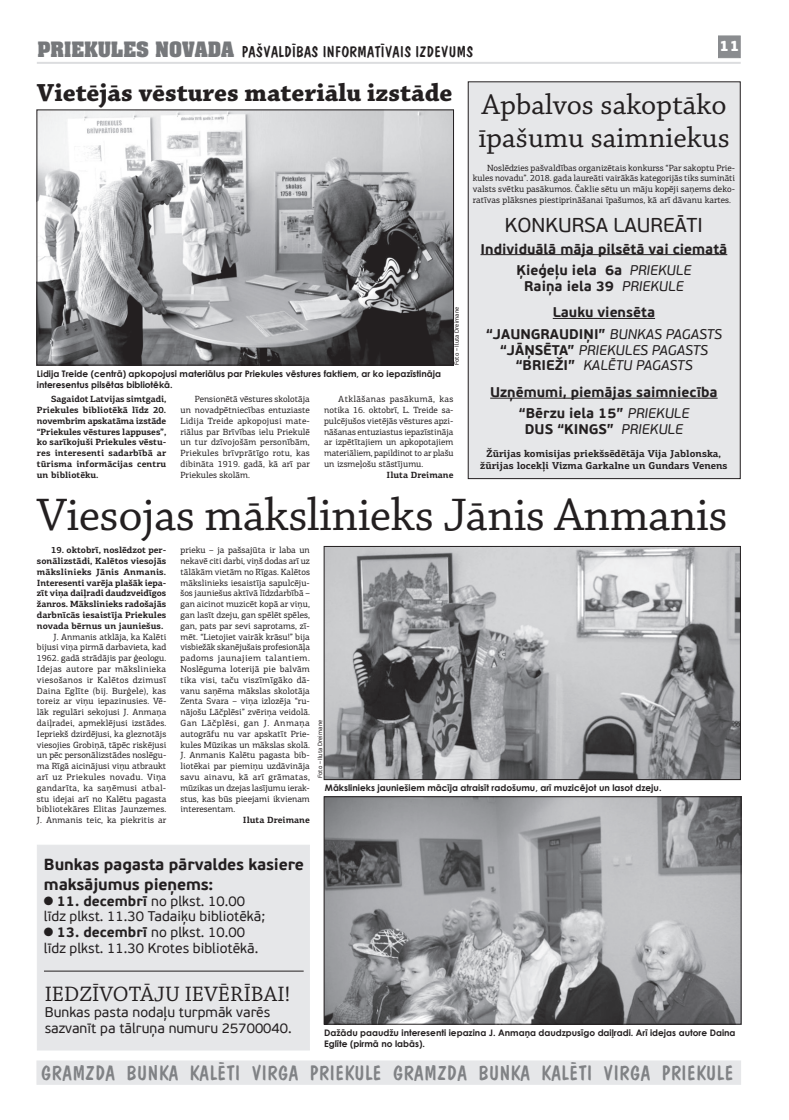
<style>
.page{position:relative;width:789px;height:1120px;background:#fff}
.page>*{position:absolute;margin:0;border:0;box-sizing:border-box;transform-origin:0 0}
.t1{font:48px "Chaparral Pro";letter-spacing:-.01em;color:#231f20}
.t2{font:30px/33px "Chaparral Pro";color:#231f20}
.t3{font:700 26px "Chaparral Pro";color:#231f20}
.t4{font:24px "Rim Dom Casual";letter-spacing:.005em;color:#808285}
.t5{font:22px "Chaparral Pro";color:#231f20}
.t6{font:20px "PF Beau Sans Pro";color:#231f20}
.t7{font:18px "Rim Dom Casual";color:#231f20}
.t8{font:700 16px/19.2px "PF Beau Sans Pro";letter-spacing:-.01em;color:#231f20}
.t9{font:900 15px "PF Beau Sans Pro";color:#fff}
.t10{font:14px/15.9px "PF Beau Sans Pro";color:#231f20}
.t11{font:700 14px/21.2px "PF Beau Sans Pro";color:#231f20;text-align:center}
.t12{font:italic 14px/15.9px "PF Beau Sans Pro";color:#231f20;text-align:center}
.t13{font:700 10px/12px "PF Centro Slab Pro";color:#231f20;text-align:center}
.t14{font:9px/10.8px "PF Centro Slab Pro";color:#231f20;text-align:justify}
.t15{font:700 9px/10.8px "PF Centro Slab Pro";color:#231f20;text-align:justify}
.t16{font:700 9px/10.6px "Century Gothic";color:#231f20}
.t17{font:6px "PF Beau Sans Pro";color:#231f20}
.s1{font-family:"Rimt Aachen";font-weight:700;color:#76787b}
.s2{font-weight:400;font-style:italic}
.s3{font-weight:700;font-style:normal}
.s4{font-family:"Zapf Ding";font-size:12px}
.s5{font-weight:700}
</style>
<div class="page">
<div style="left:37px;top:844px;width:273px;height:206px;background:#e6e7e9;border:1px solid #e6e7e9"></div>
<div style="left:468px;top:82px;width:271px;height:396px;background:#e6e7e9"></div>
<div style="left:467px;top:81px;width:273px;height:398px;border:1px solid #231f20"></div>
<div style="left:717px;top:35px;width:23px;height:23px;background:#8a8c8f;border:1px solid #8a8c8f"></div>
<hr style="left:37px;top:62px;width:703px;height:2px;background:#dcdddf">
<div style="left:37px;top:1061px;width:703px;height:23px;background:#e6e7e9"></div>
<img style="left:39px;top:112px;width:412px;height:251px">
<div style="left:37px;top:110px;width:416px;height:255px;border:1px solid #231f20"></div>
<hr style="left:480px;top:254px;width:246px;height:1px;background:#231f20">
<hr style="left:552px;top:318px;width:102px;height:1px;background:#231f20">
<hr style="left:490px;top:398px;width:227px;height:1px;background:#231f20">
<img style="left:326px;top:798px;width:412px;height:224px">
<div style="left:324px;top:796px;width:416px;height:228px;border:1px solid #231f20"></div>
<img style="left:326px;top:548px;width:412px;height:230px">
<div style="left:324px;top:546px;width:416px;height:234px;border:1px solid #231f20"></div>
<hr style="left:44px;top:970px;width:259px;height:1px;background:#231f20">
<h3 class="t7" style="left:38px;top:43px;width:437px"><span class="s1">PRIEKULES NOVADA</span> PAÐVALDÎBAS INFORMATÎVAIS IZDEVUMS</h3>
<h3 class="t9" style="left:718px;top:36px;width:22px">11</h3>
<h3 class="t3" style="left:37px;top:77px;width:417px">Vietējās vēstures materiālu izstāde</h3>
<h2 class="t2" style="left:478px;top:89px;width:253px">Apbalvos sakoptāko īpašumu saimniekus</h2>
<p class="t16" style="left:37px;top:368px;width:405px">Lidija Treide (centrā) apkopojusi materiālus par Priekules vēstures faktiem, ar ko iepazīstināja interesentus pilsētas bibliotēkā.</p>
<p class="t17" style="left:453px;top:365px;width:60px;rotate:-90deg">Foto – Iluta Dreimane</p>
<p class="t15" style="left:37px;top:394px;width:131px;text-indent:14px">Sagaidot Latvijas simtgadi, Priekules bibliotēkā līdz 20. novembrim apskatāma izstāde “Priekules vēstures lappuses”, ko sarīkojuši Priekules vēstu&shy;res interesenti sadarbībā ar tūrisma informācijas centru un bibliotēku.</p>
<p class="t14" style="left:180px;top:394px;width:131px;text-indent:14px">Pensionētā vēstures skolotāja un novadpētniecības entuziaste Lidija Treide apkopojusi mate&shy;riālus par Brīvības ielu Priekulē un tur dzīvojošām personībām, Priekules brīvprātīgo rotu, kas dibināta 1919. gadā, kā arī par Priekules skolām.</p>
<p class="t14" style="left:324px;top:394px;width:131px;text-indent:14px">Atklāšanas pasākumā, kas notika 16. oktobrī, L. Treide sa&shy;pulcējušos vietējās vēstures apzi&shy;nāšanas entuziastus iepazīstināja ar izpētītajiem un apkopotajiem materiāliem, papildinot to ar plašu un izsmeļošu stāstījumu.</p>
<p class="t15" style="left:386px;top:469px;width:68px">Iluta Dreimane</p>
<p class="t14" style="left:472px;top:162px;width:264px;text-indent:14px">Noslēdzies pašvaldības organizētais konkurss “Par sakoptu Prie&shy;kules novadu”. 2018. gada laureāti vairākās kategorijās tiks sumināti valsts svētku pasākumos. Čaklie sētu un māju kopēji saņems deko&shy;ratīvas plāksnes piestiprināšanai īpašumos, kā arī dāvanu kartes.</p>
<h3 class="t6" style="left:504px;top:214px;width:14px">KONKURSA</h3>
<h3 class="t6" style="left:613px;top:214px;width:13px">LAURE</h3>
<h3 class="t6" style="left:674px;top:214px;width:26px">ĀTI</h3>
<h3 class="t11" style="left:480px;top:238px;width:248px">Individuālā māja pilsētā vai ciematā<br>Ķieģeļu iela 6a <span class="s2">PRIEKULE</span></h3>
<h3 class="t11" style="left:524px;top:273px;width:161px;line-height:26.7px">Raiņa iela 39 <span class="s2">PRIEKULE<br></span>Lauku viensēta</h3>
<h3 class="t12" style="left:485px;top:326px;width:238px"><span class="s3">“JAUNGRAUDIŅI”</span> BUNKAS PAGASTS <span class="s3">“JĀŅSĒTA”</span> PRIEKULES PAGASTS <span class="s3">“BRIEŽI”</span> KALĒTU PAGASTS</h3>
<h3 class="t11" style="left:490px;top:382px;width:229px">Uzņēmumi, piemājas saimniecība “Bērzu iela 15” <span class="s2">PRIEKULE</span></h3>
<h3 class="t11" style="left:524px;top:419px;width:159px">DUS “KINGS” <span class="s2">PRIEKULE</span></h3>
<p class="t13" style="left:480px;top:447px;width:249px">Žūrijas komisijas priekšsēdētāja Vija Jablonska, žūrijas locekļi Vizma Garkalne un Gundars Venens</p>
<h1 class="t1" style="left:37px;top:488px;width:692px">Viesojas mākslinieks Jānis Anmanis</h1>
<p class="t14" style="left:180px;top:545px;width:131px">prieku – ja pašsajūta ir laba un nekavē citi darbi, viņš dodas arī uz tālākām vietām no Rīgas. Kalētos mākslinieks iesaistīja sapulcēju&shy;šos jauniešus aktīvā līdzdarbībā – gan aicinot muzicēt kopā ar viņu, gan lasīt dzeju, gan spēlēt spēles, gan, pats par sevi saprotams, zī&shy;mēt. “Lietojiet vairāk krāsu!” bija visbiežāk skanējušais profesionāļa padoms jaunajiem talantiem.<br>Noslēguma loterijā pie balvām tika visi, taču viszīmīgāko dā&shy;vanu saņēma mākslas skolotāja Zenta Svara – viņa izlozēja “ru&shy;nājošu Lāčplēsi” zvēriņa veidolā.<br>Gan Lāčplēsi, gan J. Anmaņa autogrāfu nu var apskatīt Prie&shy;kules Mūzikas un mākslas skolā.<br>J. Anmanis Kalētu pagasta bib&shy;liotēkai par piemiņu uzdāvināja savu ainavu, kā arī grāmatas, mūzikas un dzejas lasījumu ierak&shy;stus, kas būs pieejami ikvienam interesentam.</p>
<p class="t15" style="left:243px;top:814px;width:68px">Iluta Dreimane</p>
<h3 class="t8" style="left:44px;top:855px;width:261px">Bunkas pagasta pārvaldes kasiere maksājumus pieņems:</h3>
<h3 class="t10" style="left:44px;top:893px;width:222px"><span class="s4">l</span> <span class="s5">11. decembrī</span> no plkst. 10.00 līdz plkst. 11.30 Tadaiķu bibliotēkā; <span class="s4">l</span> <span class="s5">13. decembrī</span> no plkst. 10.00 līdz plkst. 11.30 Krotes bibliotēkā.</h3>
<h3 class="t5" style="left:45px;top:981px;width:247px">IEDZĪVOTĀJU IEVĒRĪBAI!</h3>
<h3 class="t10" style="left:45px;top:1004px;width:248px">Bunkas pasta nodaļu turpmāk varēs sazvanīt pa tālruņa numuru 25700040.</h3>
<p class="t15" style="left:37px;top:544px;width:131px;text-indent:14px">19. oktobrī, noslēdzot per&shy;sonālizstādi, Kalētos viesojās mākslinieks Jānis Anmanis.<br>Interesenti varēja plašāk iepa&shy;zīt viņa daiļradi daudzveidīgos žanros. Mākslinieks radošajās darbnīcās iesaistīja Priekules novada bērnus un jauniešus.</p>
<p class="t14" style="left:37px;top:631px;width:131px;text-indent:17px">J. Anmanis atklāja, ka Kalēti bijusi viņa pirmā darbavieta, kad 1962. gadā strādājis par ģeologu.<br>Idejas autore par mākslinieka viesošanos ir Kalētos dzimusī Daina Eglīte (bij. Burģele), kas toreiz ar viņu iepazinusies. Vē&shy;lāk regulāri sekojusi J. Anmaņa daiļradei, apmeklējusi izstādes.<br>Iepriekš dzirdējusi, ka gleznotājs viesojies Grobiņā, tāpēc riskējusi un pēc personālizstādes noslēgu&shy;ma Rīgā aicinājusi viņu atbraukt arī uz Priekules novadu. Viņa gandarīta, ka saņēmusi atbal&shy;stu idejai arī no Kalētu pagasta bibliotekāres Elitas Jaunzemes.<br>J. Anmanis teic, ka piekritis ar</p>
<p class="t17" style="left:316px;top:778px;width:60px;rotate:-90deg">Foto – Iluta Dreimane</p>
<p class="t16" style="left:325px;top:781px;width:338px">Mākslinieks jauniešiem mācīja atraisīt radošumu, arī muzicējot un lasot dzeju.</p>
<p class="t16" style="left:324px;top:1027px;width:412px">Dažādu paaudžu interesenti iepazina J. Anmaņa daudzpusīgo daiļradi. Arī idejas autore Daina<br>Eglīte (pirmā no labās).</p>
<h3 class="t4" style="left:41px;top:1062px;width:694px">GRAMZDA BUNKA KALÇTI VIRGA PRIEKULE GRAMZDA BUNKA KALÇTI VIRGA PRIEKULE</h3>
</div>
